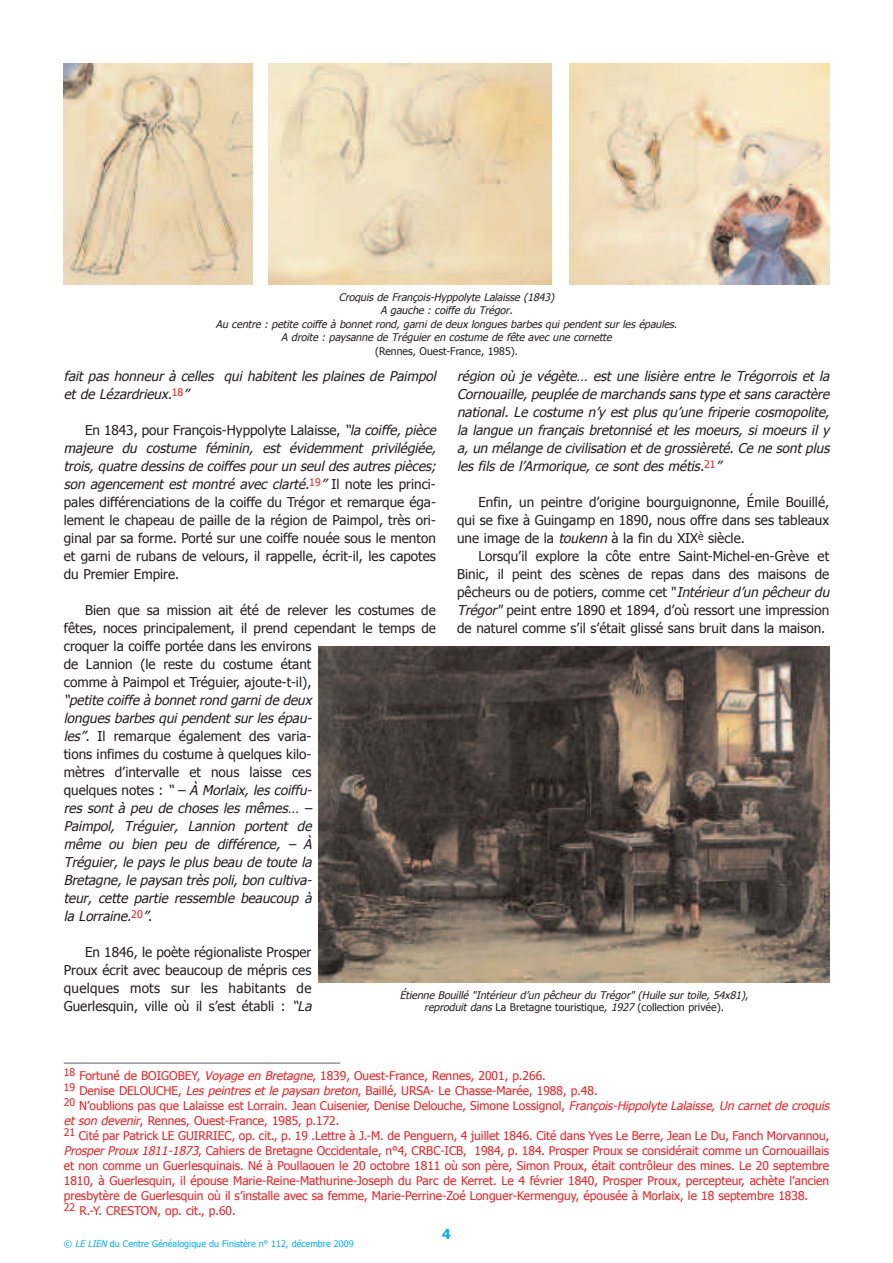
<style>
.page{position:relative;width:893px;height:1263px;background:#fff}
.page>*{position:absolute;margin:0;border:0;box-sizing:border-box;transform-origin:0 0}
.t1{font:13.5px/18px "Tahoma";color:#231f20}
.t2{font:italic 13.5px/18px "Tahoma";color:#231f20}
.t3{font:700 13.5px "Tahoma";color:#00aeef}
.t4{font:12px/15px "Tahoma";color:#ee1e24}
.t5{font:italic 10.5px/13.5px "Tahoma";color:#231f20;text-align:center}
.t6{font:10.5px "Tahoma";color:#231f20}
.t7{font:9px "Tahoma";color:#00aeef}
.s1{font-style:italic}
.s2{font-style:normal}
</style>
<div class="page">
<img style="left:64px;top:64px;width:188px;height:221px">
<img style="left:569px;top:64px;width:260px;height:221px">
<img style="left:319px;top:646px;width:510px;height:336px">
<hr style="left:64px;top:1062px;width:276px;height:2px;background:#939598">
<p class="t5" style="left:216px;top:290px;width:465px">Croquis de François-Hyppolyte Lalaisse (1843)<br>A gauche : coiffe du Trégor.<br>Au centre : petite coiffe à bonnet rond, garni de deux longues barbes qui pendent sur les épaules.<br>A droite : paysanne de Tréguier en costume de fête avec une cornette</p>
<p class="t6" style="left:375px;top:344px;width:144px">(Rennes, Ouest-France, 1985).</p>
<p class="t2" style="left:64px;top:367px;width:377px">fait pas honneur à celles qui habitent les plaines de Paimpol et de Lézardrieux.<sup>1</sup> <sup>8</sup> ”</p>
<p class="t1" style="left:64px;top:421px;width:377px;text-indent:21px">En 1843, pour François-Hyppolyte Lalaisse, <span class="s1">“la coiffe,pièce majeure du costume féminin, est évidemment privilégiée, trois,quatre dessinsde coiffespourun seuldesautrespièces; son agencement est montré avec clarté.</span><sup>1</sup> <sup>9</sup> <span class="s1">”</span> I l n o t e l e s p r i n c i - pales différenciations de la coiffe du Trégor et remarque éga&shy;lement le chapeau de paille de la région de Paimpol, très ori&shy;ginal par sa forme. Porté sur une coiffe nouée sous le menton et garni de rubans de velours, il rappelle, écrit-il, les capotes du Premier Empire.</p>
<p class="t1" style="left:64px;top:601px;width:374px;text-indent:21px">Bien que sa mission ait été de relever les costumes de fêtes, noces principalement, il prend cependant le temps de croquer la coiffe portée dans les environs<br>de Lannion (le reste du costume étant<br>comme à Paimpol et Tréguier, ajoute-t-il),</p>
<p class="t2" style="left:64px;top:691px;width:253px">“petite coiffe à bonnetrond garnide deux longues barbes qui pendent sur les épau&shy;les”. <span class="s2">Il remarque également des varia&shy;tions infimes du costume à quelques kilo&shy;mètres d’intervalle et nous laisse ces q u e l q u e s n o t e s :</span> “ – À Morlaix, les coiffu&shy;res sont à peu de choses les mêmes… – Paimpol, Tréguier, Lannion portent de même ou bien peu de différence, – À Tréguier, le pays le plus beau de toute la Bretagne,le paysan trèspoli,bon cultiva&shy;teur, cette partie ressemble beaucoup à la Lorraine.<sup>2</sup> <sup>0</sup> ”<span class="s2">.</span></p>
<p class="t1" style="left:64px;top:943px;width:253px;text-indent:21px">En 1846, le poète régionaliste Prosper Proux écrit avec beaucoup de mépris ces quelques mots sur les habitants de Guerlesquin, ville où il s’est établi : <span class="s1">“La</span></p>
<p class="t2" style="left:457px;top:367px;width:377px">région où je végète… est une lisière entre le Trégorrois et la Cornouaille,peuplée de marchandssanstype etsanscaractère national. Le costume n’y est plus qu’une friperie cosmopolite, la langue un français bretonnisé et les moeurs, si moeurs il y a,un mélange de civilisation etde grossièreté.Ce ne sontplus les fils de l’Armorique, ce sont des métis.<sup>2</sup> <sup>1</sup> ”</p>
<p class="t1" style="left:457px;top:493px;width:374px;text-align:justify;text-indent:21px">Enfin, un peintre d’origine bourguignonne, Émile Bouillé, qui se fixe à Guingamp en 1890, nous offre dans ses tableaux une image de la <span class="s1">toukenn</span> à la fin du XIX<sup>è</sup> siècle.</p>
<p class="t1" style="left:457px;top:547px;width:377px;text-indent:21px">Lorsqu’il explore la côte entre Saint-Michel-en-Grève et Binic, il peint des scènes de repas dans des maisons de pêcheurs ou de potiers, comme cet "<span class="s1">Intérieurd’un pêcheurdu Trégor"</span>peint entre 1890 et 1894, d’où ressort une impression de naturel comme s’il s’était glissé sans bruit dans la maison.</p>
<p class="t5" style="left:400px;top:988px;width:353px;line-height:12.6px">Étienne Bouillé "Intérieur d’un pêcheur du Trégor" (Huile sur toile, 54x81), reproduit dans <span class="s2">La Bretagne touristique</span>, 1927 <span class="s2">(collection privée).</span></p>
<p class="t4" style="left:64px;top:1067px;width:770px"><sup>18</sup> Fortuné de BOIGOBEY, <span class="s1">Voyage en Bretagne</span>, 1839, Ouest-France, Rennes, 2001, p.266.<br><sup>19</sup> Denise DELOUCHE, <span class="s1">Les peintres et le paysan breton</span>, Baillé, URSA- Le Chasse-Marée, 1988, p.48.<br><sup>20</sup> N’oublions pas que Lalaisse est Lorrain. Jean Cuisenier, Denise Delouche, Simone Lossignol, <span class="s1">François-Hippolyte Lalaisse, Un carnet de croquis et son devenir</span>, Rennes, Ouest-France, 1985, p.172.<br><sup>21</sup> Cité par Patrick LE GUIRRIEC, op. cit., p. 19 .Lettre à J.-M. de Penguern, 4 juillet 1846. Cité dans Yves Le Berre, Jean Le Du, Fanch Morvannou, <span class="s1">Prosper Proux 1811-1873</span>, Cahiers de Bretagne Occidentale, n°4, CRBC-ICB, 1984, p. 184. Prosper Proux se considérait comme un Cornouaillais et non comme un Guerlesquinais. Né à Poullaouen le 20 octobre 1811 où son père, Simon Proux, était contrôleur des mines. Le 20 septembre 1810, à Guerlesquin, il épouse Marie-Reine-Mathurine-Joseph du Parc de Kerret. Le 4 février 1840, Prosper Proux, percepteur, achète l’ancien presbytère de Guerlesquin où il s’installe avec sa femme, Marie-Perrine-Zoé Longuer-Kermenguy, épousée à Morlaix, le 18 septembre 1838.<br><sup>22</sup> R.-Y. CRESTON, op. cit., p.60.</p>
<p class="t7" style="left:64px;top:1238px;width:291px">© <span class="s1">LE LIEN</span>du Centre Généalogique du Finistère n° 112, décembre 2009</p>
<p class="t3" style="left:442px;top:1226px;width:10px">4</p>
</div>
